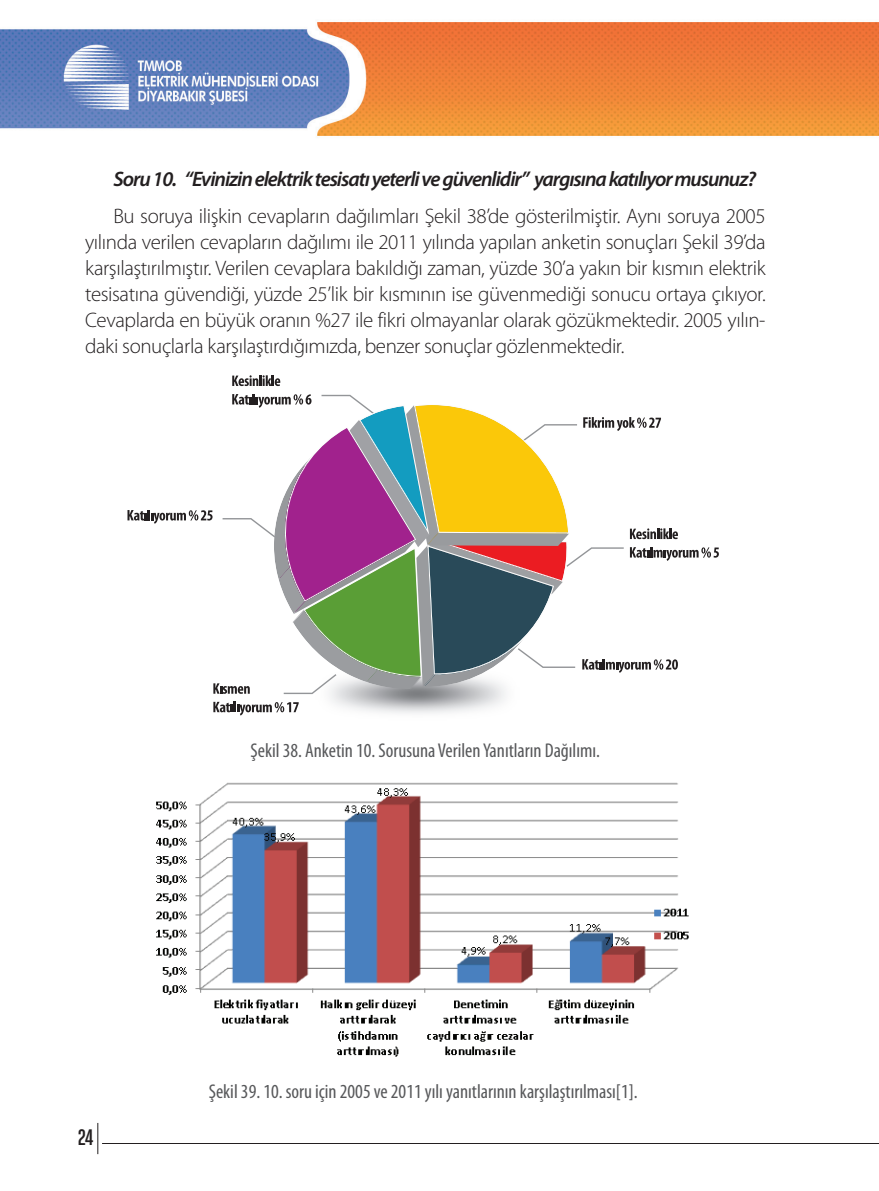
<style>
.page{position:relative;width:879px;height:1191px;background:#fff}
.page>*{position:absolute;margin:0;border:0;box-sizing:border-box;transform-origin:0 0}
.t1{font:24px "Chalet Comprime Cologne Eighty";color:#231f20}
.t2{font:300 21px/26px "Myriad Pro";letter-spacing:-.02em;color:#231f20;text-align:justify}
.t3{font:italic 600 21px "Myriad Pro";letter-spacing:-.05em;color:#231f20}
.t4{font:condensed 20px "Myriad Pro";color:#57585a}
</style>
<div class="page">
<img style="left:0;top:22px;width:879px;height:1133px">
<hr style="left:102px;top:1143px;width:777px;height:1px;background:#231f20">
<hr style="left:97px;top:1123px;width:1px;height:31px;background:#231f20">
<img style="left:235px;top:694px;width:364px;height:59px">
<svg style="left:232px;top:375px;width:48px;height:11px"></svg>
<svg style="left:213px;top:701px;width:86px;height:14px"></svg>
<svg style="left:127px;top:394px;width:592px;height:300px"></svg>
<img style="left:149px;top:775px;width:553px;height:302px">
<p class="t3" style="left:113px;top:165px;width:644px">Soru 10. “Evinizin elektrik tesisatı yeterli ve güvenlidir” yargısına katılıyor musunuz?</p>
<p class="t2" style="left:85px;top:203px;width:682px;text-indent:28px">Bu soruya ilişkin cevapların dağılımları Şekil 38’de gösterilmiştir. Aynı soruya 2005 yılında verilen cevapların dağılımı ile 2011 yılında yapılan anketin sonuçları Şekil 39’da karşılaştırılmıştır. Verilen cevaplara bakıldığı zaman, yüzde 30’a yakın bir kısmın elektrik tesisatına güvendiği, yüzde 25’lik bir kısmının ise güvenmediği sonucu ortaya çıkıyor.<br>Cevaplarda en büyük oranın %27 ile fikri olmayanlar olarak gözükmektedir. 2005 yılın&shy;daki sonuçlarla karşılaştırdığımızda, benzer sonuçlar gözlenmektedir.</p>
<p class="t4" style="left:250px;top:738px;width:351px">Şekil 38. Anketin 10. Sorusuna Verilen Yanıtların Dağılımı.</p>
<p class="t1" style="left:78px;top:1123px;width:17px">24</p>
<p class="t4" style="left:209px;top:1079px;width:430px">Şekil 39. 10. soru için 2005 ve 2011 yılı yanıtlarının karşılaştırılması[1].</p>
</div>
